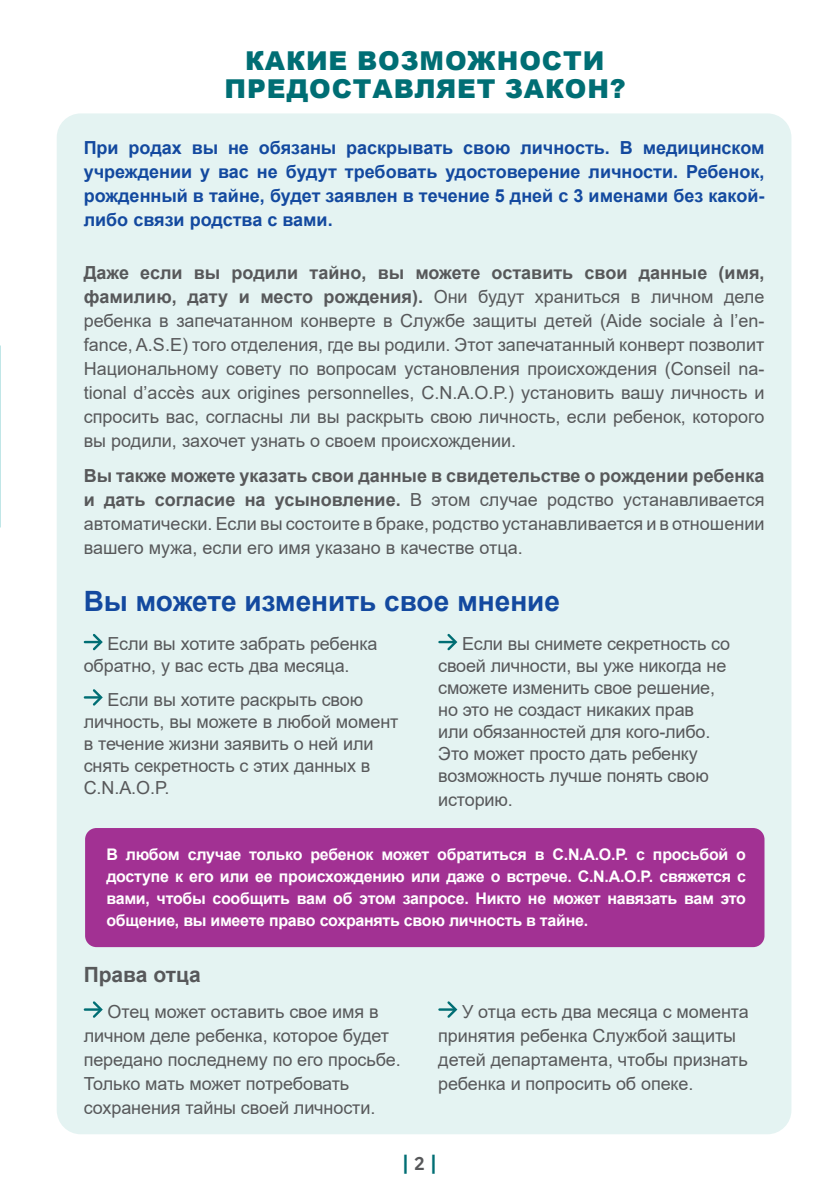
<style>
.page{position:relative;width:834px;height:1191px;background:#fff}
.page>*{position:absolute;margin:0;border:0;box-sizing:border-box;transform-origin:0 0}
.t1{font:700 28px "Arial";color:#13499f}
.t2{font:900 26px/28px "Arial";letter-spacing:.035em;color:#006e74;text-align:center}
.t3{font:700 21px "Arial";color:#57585a}
.t4{font:700 20px "Marianne";color:#006e74}
.t5{font:18px/24px "Arial";letter-spacing:-.005em;color:#57585a}
.t6{font:700 18px/24px "Arial";color:#13499f;text-align:justify}
.t7{font:700 16px/22px "Arial";letter-spacing:-.015em;color:#fff;text-align:justify}
.s1{font-weight:700}
.s2{font-size:18px;color:#57585a}
</style>
<div class="page">
<div style="left:57px;top:113px;width:734px;height:1021px;background:#e4f3f2;border-radius:24px"></div>
<svg style="left:85px;top:634px;width:18px;height:17px"></svg>
<svg style="left:85px;top:689px;width:18px;height:17px"></svg>
<svg style="left:439px;top:633px;width:19px;height:18px"></svg>
<svg style="left:85px;top:1001px;width:18px;height:17px"></svg>
<svg style="left:439px;top:1001px;width:19px;height:17px"></svg>
<div style="left:85px;top:828px;width:679px;height:119px;background:#a23193;border-radius:11px"></div>
<h2 class="t2" style="left:224px;top:46px;width:402px">КАКИЕ ВОЗМОЖНОСТИ<br>ПРЕДОСТАВЛЯЕТ ЗАКОН?</h2>
<p class="t6" style="left:84px;top:136px;width:682px">При родах вы не обязаны раскрывать свою личность. В медицинском учреждении у вас не будут требовать удостоверение личности. Ребенок, рожденный в тайне, будет заявлен в течение 5 дней с 3 именами без какой&shy;либо связи родства с вами.</p>
<p class="t5" style="left:84px;top:260px;width:682px;text-align:justify"><span class="s1">Даже если вы родили тайно, вы можете оставить свои данные (имя, фамилию, дату и место рождения).</span> Они будут храниться в личном деле ребенка в запечатанном конверте в Службе защиты детей (Aide sociale à l’en&shy;fance, A.S.E) того отделения, где вы родили. Этот запечатанный конверт позволит Национальному совету по вопросам установления происхождения (Conseil na&shy;tional d’accès aux origines personnelles, C.N.A.O.P.) установить вашу личность и спросить вас, согласны ли вы раскрыть свою личность, если ребенок, которого вы родили, захочет узнать о своем происхождении.</p>
<p class="t5" style="left:84px;top:464px;width:682px;text-align:justify"><span class="s1">Вы также можете указать свои данные в свидетельстве о рождении ребенка и дать согласие на усыновление.</span> В этом случае родство устанавливается автоматически. Если вы состоите в браке, родство устанавливается и в отношении вашего мужа, если его имя указано в качестве отца.</p>
<h3 class="t1" style="left:84px;top:581px;width:478px">Вы можете изменить свое мнение</h3>
<p class="t5" style="left:84px;top:633px;width:295px;line-height:22px;text-indent:24px">Если вы хотите забрать ребенка обратно, у вас есть два месяца.</p>
<p class="t5" style="left:84px;top:688px;width:316px;line-height:22px;text-indent:24px">Если вы хотите раскрыть свою личность, вы можете в любой момент в течение жизни заявить о ней или снять секретность с этих данных в<br>C.N.A.O.P.</p>
<p class="t5" style="left:438px;top:633px;width:293px;line-height:22px;text-indent:24px">Если вы снимете секретность со своей личности, вы уже никогда не сможете изменить свое решение, но это не создаст никаких прав<br>или обязанностей для кого-либо.<br>Это может просто дать ребенку возможность лучше понять свою</p>
<p class="t5" style="left:438px;top:788px;width:76px">историю.</p>
<p class="t7" style="left:106px;top:843px;width:641px">В любом случае только ребенок может обратиться в C.N.A.O.P. с просьбой о доступе к его или ее происхождению или даже о встрече. C.N.A.O.P. свяжется с вами, чтобы сообщить вам об этом запросе. Никто не может навязать вам это общение, вы имеете право сохранять свою личность в тайне.</p>
<h4 class="t3" style="left:84px;top:960px;width:119px">Права отца</h4>
<p class="t5" style="left:84px;top:999px;width:318px;text-indent:24px">Отец может оставить свое имя в личном деле ребенка, которое будет передано последнему по его просьбе.<br>Только мать может потребовать сохранения тайны своей личности.</p>
<p class="t5" style="left:438px;top:999px;width:312px;text-indent:24px">У отца есть два месяца с момента принятия ребенка Службой защиты детей департамента, чтобы признать ребенка и попросить об опеке.</p>
<p class="t4" style="left:402px;top:1147px;width:37px">| <span class="s2">2</span> |</p>
</div>
